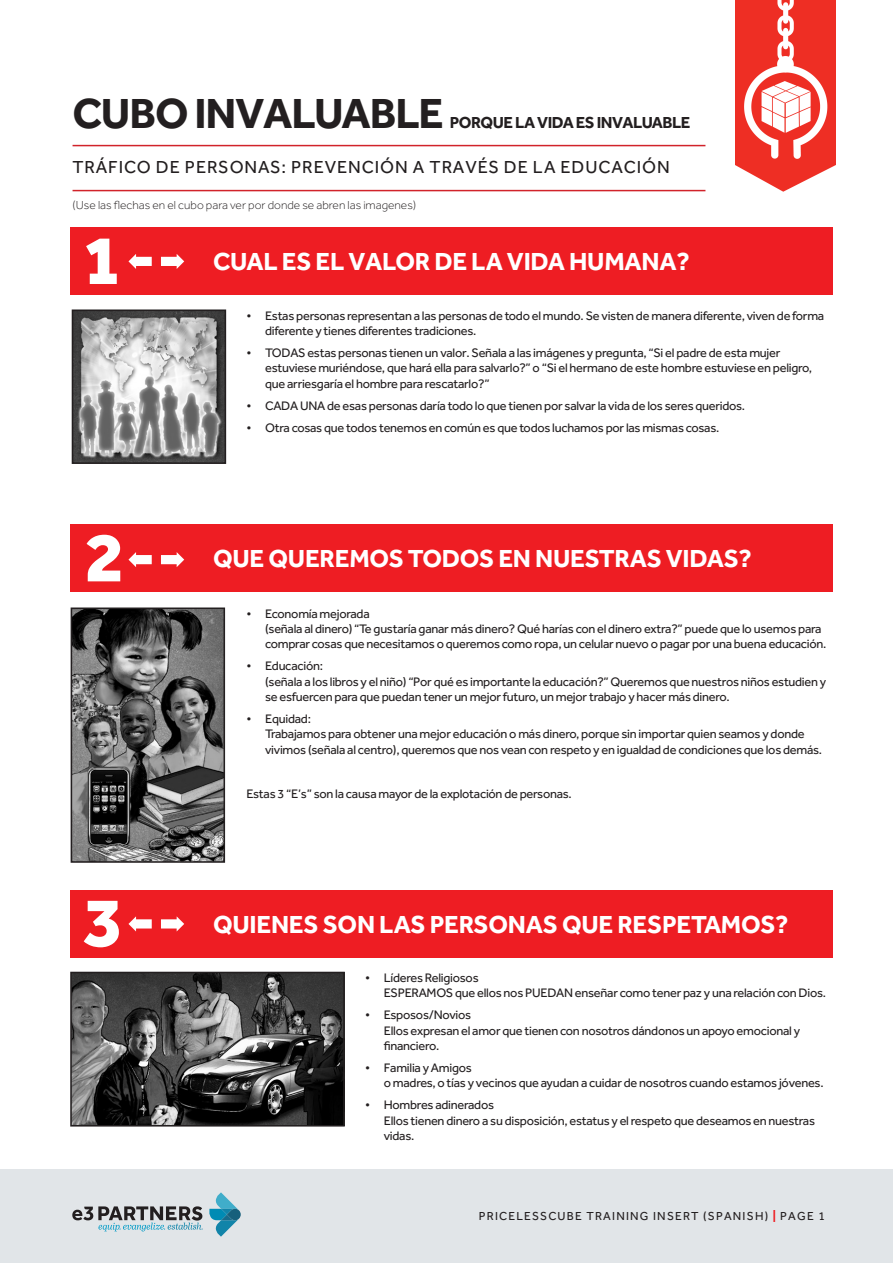
<style>
.page{position:relative;width:893px;height:1263px;background:#fff}
.page>*{position:absolute;margin:0;border:0;box-sizing:border-box;transform-origin:0 0}
.t1{font:700 43.5px "Effra";letter-spacing:-.025em;color:#231f20}
.t2{font:700 25.5px "Effra";letter-spacing:-.01em;color:#fff}
.t3{font:18px "Effra";letter-spacing:.05em;color:#231f20}
.t4{font:700 16.5px "Effra";letter-spacing:-.03em;color:#231f20}
.t5{font:12.75px/15.3px "Effra";letter-spacing:-.02em;color:#231f20}
.t6{font:300 12px "Effra";color:#231f20}
.t7{font:12px "Effra";letter-spacing:.1em;color:#231f20}
.s1{font-weight:700;color:#ee1d23}
</style>
<div class="page">
<img style="left:735px;top:0;width:100px;height:192px">
<div style="left:0;top:1169px;width:893px;height:94px;background:#e1e5e8"></div>
<svg style="left:72px;top:1206px;width:131px;height:25px"></svg>
<svg style="left:209px;top:1192px;width:32px;height:45px"></svg>
<div style="left:70px;top:227px;width:763px;height:68px;background:#ee1d23"></div>
<div style="left:70px;top:524px;width:763px;height:68px;background:#ee1d23"></div>
<div style="left:70px;top:890px;width:763px;height:68px;background:#ee1d23"></div>
<svg style="left:161px;top:254px;width:23px;height:15px"></svg>
<svg style="left:128px;top:254px;width:24px;height:15px"></svg>
<svg style="left:86px;top:239px;width:31px;height:45px"></svg>
<svg style="left:161px;top:552px;width:23px;height:15px"></svg>
<svg style="left:128px;top:552px;width:24px;height:15px"></svg>
<svg style="left:87px;top:535px;width:33px;height:46px"></svg>
<img style="left:75px;top:312px;width:148px;height:149px">
<div style="left:72px;top:309px;width:154px;height:155px;border:2px solid #231f20"></div>
<img style="left:74px;top:610px;width:148px;height:250px">
<div style="left:71px;top:607px;width:154px;height:256px;border:2px solid #231f20"></div>
<svg style="left:84px;top:901px;width:35px;height:46px"></svg>
<svg style="left:161px;top:916px;width:23px;height:15px"></svg>
<svg style="left:128px;top:916px;width:24px;height:15px"></svg>
<img style="left:73px;top:975px;width:269px;height:148px">
<div style="left:70px;top:972px;width:275px;height:154px;border:2px solid #231f20"></div>
<hr style="left:73px;top:145px;width:632px;height:1px;background:#d1232a">
<hr style="left:73px;top:190px;width:632px;height:1px;background:#d1232a">
<p class="t1" style="left:73px;top:87px;width:373px">CUBO INVALUABLE</p>
<p class="t4" style="left:450px;top:113px;width:242px">PORQUE LA VIDA ES INVALUABLE</p>
<p class="t3" style="left:73px;top:157px;width:599px">TRÁFICO DE PERSONAS: PREVENCIÓN A TRAVÉS DE LA EDUCACIÓN</p>
<p class="t6" style="left:73px;top:199px;width:345px">(Use las flechas en el cubo para ver por donde se abren las imagenes)</p>
<p class="t2" style="left:213px;top:246px;width:478px">CUAL ES EL VALOR DE LA VIDA HUMANA?</p>
<p class="t5" style="left:265px;top:308px;width:561px;text-indent:-19px">• Estas personas representan a las personas de todo el mundo. Se visten de manera diferente, viven de forma diferente y tienes diferentes tradiciones.</p>
<p class="t5" style="left:265px;top:345px;width:548px;text-indent:-19px">• TODAS estas personas tienen un valor. Señala a las imágenes y pregunta, “Si el padre de esta mujer estuviese muriéndose, que hará ella para salvarlo?” o “Si el hermano de este hombre estuviese en peligro, que arriesgaría el hombre para rescatarlo?”</p>
<p class="t5" style="left:246px;top:398px;width:500px">• CADA UNA de esas personas daría todo lo que tienen por salvar la vida de los seres queridos.</p>
<p class="t5" style="left:246px;top:420px;width:474px">• Otra cosas que todos tenemos en común es que todos luchamos por las mismas cosas.</p>
<p class="t2" style="left:213px;top:542px;width:540px">QUE QUEREMOS TODOS EN NUESTRAS VIDAS?</p>
<p class="t5" style="left:265px;top:606px;width:563px;text-indent:-19px">• Economía mejorada<br>(señala al dinero) “Te gustaría ganar más dinero? Qué harías con el dinero extra?” puede que lo usemos para comprar cosas que necesitamos o queremos como ropa, un celular nuevo o pagar por una buena educación.</p>
<p class="t5" style="left:265px;top:658px;width:563px;text-indent:-19px">• Educación:<br>(señala a los libros y el niño) “Por qué es importante la educación?” Queremos que nuestros niños estudien y se esfuercen para que puedan tener un mejor futuro, un mejor trabajo y hacer más dinero.</p>
<p class="t5" style="left:265px;top:711px;width:559px;text-indent:-19px">• Equidad:<br>Trabajamos para obtener una mejor educación o más dinero, porque sin importar quien seamos y donde vivimos (señala al centro), queremos que nos vean con respeto y en igualdad de condiciones que los demás.</p>
<p class="t5" style="left:246px;top:786px;width:327px">Estas 3 “E’s” son la causa mayor de la explotación de personas.</p>
<p class="t2" style="left:213px;top:908px;width:577px">QUIENES SON LAS PERSONAS QUE RESPETAMOS?</p>
<p class="t5" style="left:384px;top:970px;width:444px;text-indent:-19px">• Líderes Religiosos<br>ESPERAMOS que ellos nos PUEDAN enseñar como tener paz y una relación con Dios.</p>
<p class="t5" style="left:384px;top:1007px;width:418px;text-indent:-19px">• Esposos/Novios<br>Ellos expresan el amor que tienen con nosotros dándonos un apoyo emocional y financiero.</p>
<p class="t5" style="left:384px;top:1060px;width:441px;text-indent:-19px">• Familia y Amigos<br>o madres, o tías y vecinos que ayudan a cuidar de nosotros cuando estamos jóvenes.</p>
<p class="t5" style="left:384px;top:1097px;width:433px;text-indent:-19px">• Hombres adinerados<br>Ellos tienen dinero a su disposición, estatus y el respeto que deseamos en nuestras vidas.</p>
<p class="t7" style="left:479px;top:1209px;width:348px">PRICELESSCUBE TRAINING INSERT (SPANISH) <span class="s1">|</span> PAGE 1</p>
</div>
